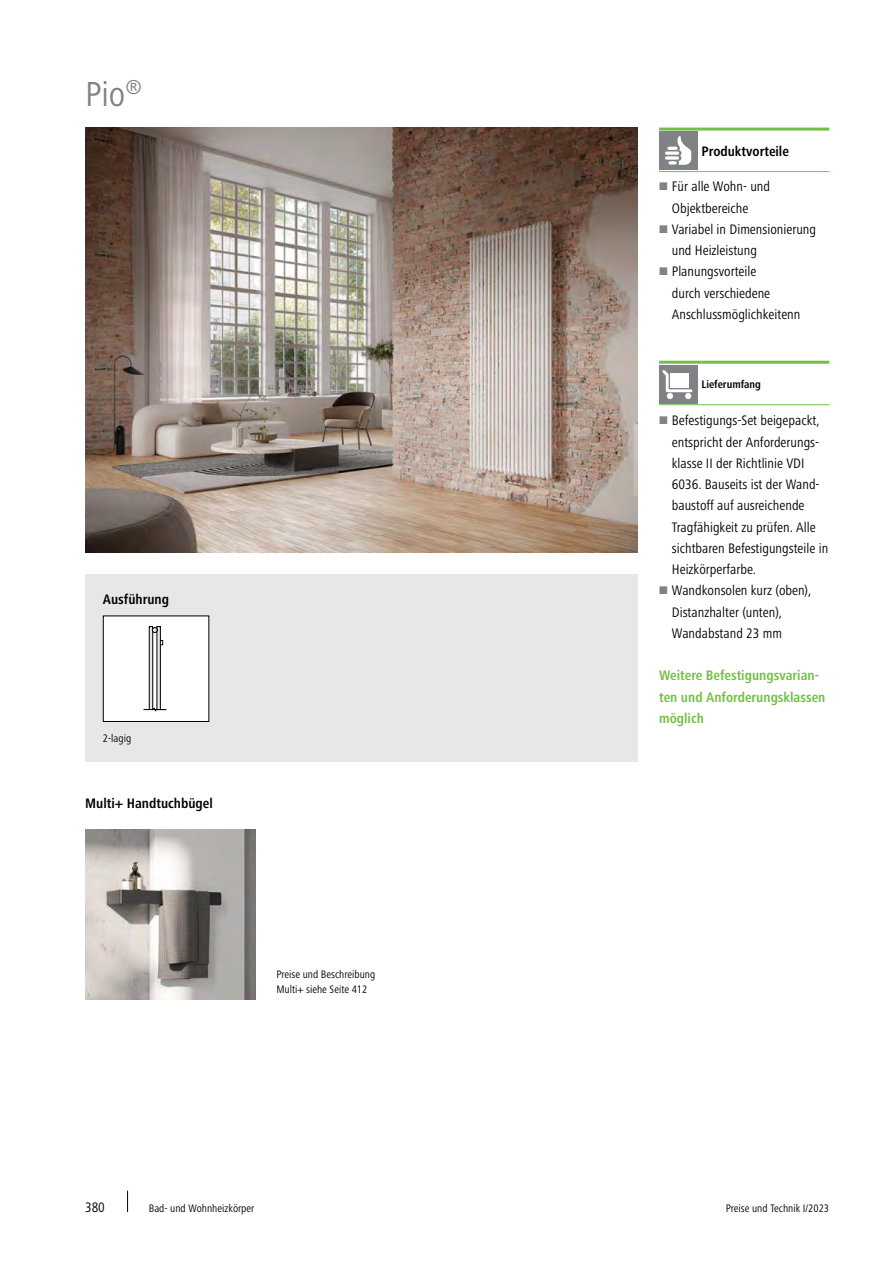
<style>
.page{position:relative;width:893px;height:1263px;background:#fff}
.page>*{position:absolute;margin:0;border:0;box-sizing:border-box;transform-origin:0 0}
.t1{font:condensed 36px "Frutiger Next LTW1 G";color:#808285}
.t2{font:condensed 14.25px/21.3px "Frutiger Next LTW1 G";color:#000}
.t3{font:700 condensed 14.25px/21.3px "Frutiger Next LTW1 G";color:#72bf44}
.t4{font:700 condensed 14.25px "Frutiger Next LTW1 G";color:#000}
.t5{font:condensed 11.25px/14.9px "Frutiger Next LTW1 G";color:#000}
.t6{font:700 condensed 11.25px "Frutiger Next LTW1 G";color:#000}
</style>
<div class="page">
<svg style="left:127px;top:1191px;width:1px;height:21px"></svg>
<img style="left:85px;top:128px;width:553px;height:425px">
<div style="left:85px;top:574px;width:553px;height:188px;background:#e6e7e8"></div>
<div style="left:103px;top:616px;width:106px;height:105px;background:#fff"></div>
<svg style="left:143px;top:626px;width:23px;height:86px"></svg>
<div style="left:103px;top:615px;width:106px;height:107px;border:1px solid #000"></div>
<hr style="left:659px;top:128px;width:43px;height:3px;background:#72bf44">
<hr style="left:702px;top:128px;width:127px;height:3px;background:#72bf44">
<hr style="left:659px;top:171px;width:43px;height:1px;background:#72bf44">
<hr style="left:702px;top:171px;width:127px;height:1px;background:#72bf44">
<div style="left:659px;top:132px;width:38px;height:38px;background:#808285"></div>
<svg style="left:667px;top:136px;width:24px;height:29px"></svg>
<hr style="left:702px;top:361px;width:127px;height:3px;background:#72bf44">
<hr style="left:659px;top:361px;width:43px;height:3px;background:#72bf44">
<hr style="left:659px;top:404px;width:43px;height:1px;background:#72bf44">
<hr style="left:702px;top:404px;width:127px;height:1px;background:#72bf44">
<div style="left:659px;top:365px;width:38px;height:38px;background:#808285"></div>
<svg style="left:662px;top:370px;width:31px;height:29px"></svg>
<img style="left:85px;top:829px;width:170px;height:170px">
<h1 class="t1" style="left:85px;top:74px;width:58px">Pio<sup>®</sup></h1>
<p class="t4" style="left:103px;top:591px;width:68px">Ausführung</p>
<p class="t5" style="left:103px;top:731px;width:30px">2-lagig</p>
<p class="t4" style="left:85px;top:795px;width:129px">Multi+ Handtuchbügel</p>
<p class="t5" style="left:276px;top:967px;width:100px">Preise und Beschreibung<br>Multi+ siehe Seite 412</p>
<p class="t4" style="left:702px;top:143px;width:89px">Produktvorteile</p>
<p class="t2" style="left:672px;top:176px;width:146px">Für alle Wohn- und<br>Objektbereiche<br>Variabel in Dimensionierung und Heizleistung<br>Planungsvorteile<br>durch verschiedene<br>Anschlussmöglichkeitenn</p>
<p class="t6" style="left:702px;top:378px;width:61px">Lieferumfang</p>
<p class="t2" style="left:672px;top:410px;width:158px">Befestigungs-Set beigepackt, entspricht der Anforderungs&shy;klasse II der Richtlinie VDI<br>6036. Bauseits ist der Wand&shy;baustoff auf ausreichende<br>Tragfähigkeit zu prüfen. Alle sichtbaren Befestigungsteile in<br>Heizkörperfarbe.<br>Wandkonsolen kurz (oben),<br>Distanzhalter (unten),<br>Wandabstand 23 mm</p>
<p class="t3" style="left:659px;top:665px;width:168px">Weitere Befestigungsvarian&shy;ten und Anforderungsklassen möglich</p>
<p class="t2" style="left:85px;top:1196px;width:21px">380</p>
<p class="t5" style="left:149px;top:1201px;width:107px">Bad- und Wohnheizkörper</p>
<p class="t5" style="left:726px;top:1201px;width:105px">Preise und Technik I/2023</p>
</div>
